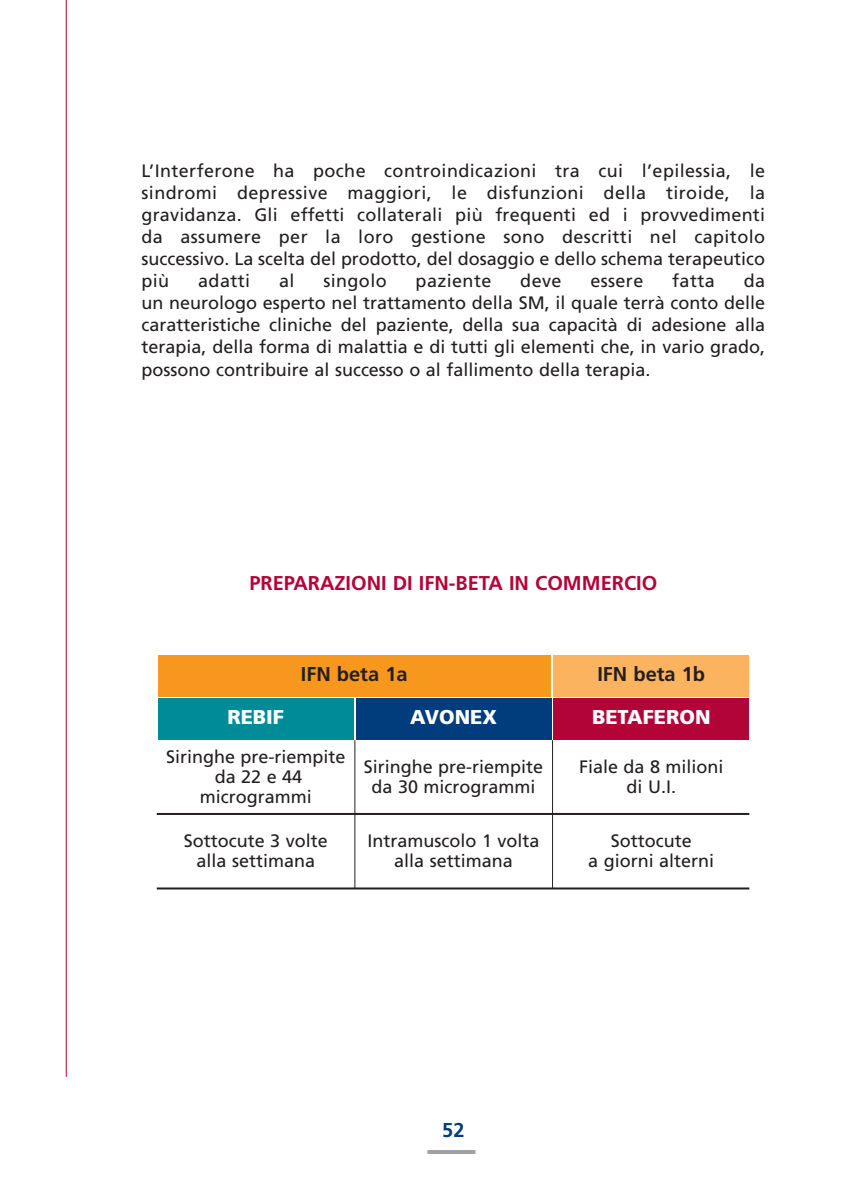
<style>
.page{position:relative;width:850px;height:1190px;background:#fff}
.page>*{position:absolute;margin:0;border:0;box-sizing:border-box;transform-origin:0 0}
.t1{font:700 20px "Frutiger";color:#b30437}
.t2{font:900 20px "Frutiger";color:#fff}
.t3{font:700 20px "Frutiger";color:#231f20}
.t4{font:700 20px "Frutiger";color:#013d7d}
.t5{font:18px/20px "Frutiger";color:#231f20;text-align:center}
.t6{font:18px "Frutiger";letter-spacing:.02em;color:#231f20}
</style>
<div class="page">
<hr style="left:427px;top:1150px;width:49px;height:4px;background:#a1a1a5">
<hr style="left:66px;top:0;width:1px;height:1077px;background:#b30437">
<div style="left:158px;top:655px;width:393px;height:42px;background:#f7971d"></div>
<div style="left:553px;top:655px;width:196px;height:42px;background:#fbb35f"></div>
<div style="left:158px;top:698px;width:196px;height:42px;background:#008b98"></div>
<div style="left:356px;top:698px;width:195px;height:42px;background:#013d7d"></div>
<div style="left:553px;top:698px;width:196px;height:42px;background:#b30437"></div>
<hr style="left:157px;top:813px;width:592px;height:2px;background:#231f20">
<hr style="left:157px;top:887px;width:592px;height:2px;background:#231f20">
<hr style="left:355px;top:740px;width:1px;height:148px;background:#231f20">
<hr style="left:552px;top:740px;width:1px;height:148px;background:#231f20">
<p class="t5" style="left:142px;top:161px;width:625px;line-height:22px;text-align:justify">L’Interferone ha poche controindicazioni tra cui l’epilessia, le sindromi depressive maggiori, le disfunzioni della tiroide, la gravidanza. Gli effetti collaterali più frequenti ed i provvedimenti da assumere per la loro gestione sono descritti nel capitolo successivo. La scelta del prodotto, del dosaggio e dello schema terapeutico più</p>
<p class="t5" style="left:198px;top:272px;width:54px">adatti</p>
<p class="t5" style="left:279px;top:272px;width:17px">al</p>
<p class="t6" style="left:323px;top:273px;width:65px">singolo</p>
<p class="t6" style="left:416px;top:273px;width:77px">paziente</p>
<p class="t5" style="left:520px;top:272px;width:43px">deve</p>
<p class="t5" style="left:590px;top:272px;width:55px">essere</p>
<p class="t5" style="left:672px;top:272px;width:44px">fatta</p>
<p class="t5" style="left:142px;top:271px;width:625px;line-height:22.4px;text-align:justify;text-indent:602px">da un neurologo esperto nel trattamento della SM, il quale terrà conto delle caratteristiche cliniche del paziente, della sua capacità di adesione alla terapia, della forma di malattia e di tutti gli elementi che, in vario grado, possono contribuire al successo o al fallimento della terapia.</p>
<p class="t1" style="left:249px;top:575px;width:410px">PREPARAZIONI DI IFN-BETA IN COMMERCIO</p>
<p class="t3" style="left:301px;top:666px;width:108px">IFN beta 1a</p>
<p class="t3" style="left:597px;top:666px;width:109px">IFN beta 1b</p>
<p class="t2" style="left:227px;top:709px;width:58px">REBIF</p>
<p class="t2" style="left:410px;top:709px;width:88px">AVONEX</p>
<p class="t2" style="left:592px;top:709px;width:120px">BETAFERON</p>
<p class="t5" style="left:166px;top:748px;width:181px">Siringhe pre-riempite da 22 e 44 microgrammi</p>
<p class="t5" style="left:364px;top:758px;width:181px">Siringhe pre-riempite da 30 microgrammi</p>
<p class="t5" style="left:579px;top:758px;width:146px">Fiale da 8 milioni di U.I.</p>
<p class="t5" style="left:184px;top:833px;width:145px">Sottocute 3 volte alla settimana</p>
<p class="t5" style="left:368px;top:833px;width:173px">Intramuscolo 1 volta alla settimana</p>
<p class="t5" style="left:588px;top:833px;width:128px">Sottocute<br>a giorni alterni</p>
<p class="t4" style="left:442px;top:1122px;width:24px">52</p>
</div>
